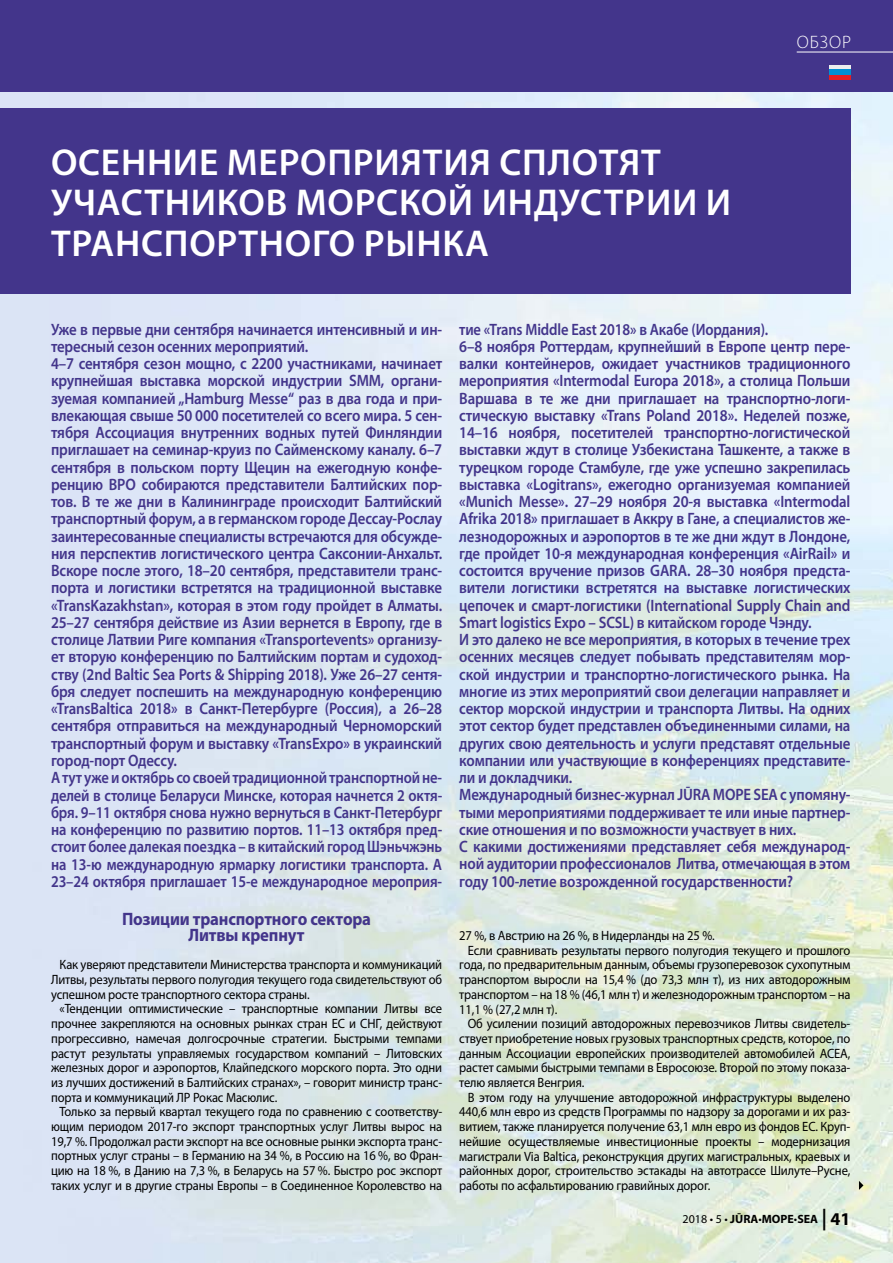
<style>
.page{position:relative;width:893px;height:1263px;background:#fff}
.page>*{position:absolute;margin:0;border:0;box-sizing:border-box;transform-origin:0 0}
.t1{font:600 37.5px/40.5px "Myriad Pro";letter-spacing:.02em;color:#fff}
.t2{font:700 18px/16.6px "Myriad Pro";letter-spacing:-.01em;color:#43358b;text-align:center;scale:.93 1}
.t3{font:300 18px "Myriad Pro";color:#fff}
.t4{font:600 16.5px/17.2px "Myriad Pro";letter-spacing:-.01em;color:#43358b;scale:.9 1}
.t5{font:600 16.5px/17.2px "Myriad Pro";letter-spacing:-.01em;color:#43358b;scale:.88 1}
.t6{font:13.5px/14.7px "Myriad Pro";letter-spacing:-.01em;color:#000;text-align:justify;scale:.93 1}
.t7{font:700 12px "Myriad Pro";color:#000}
.s1{font-weight:400}
.s2{font-size:21.6px}
.s3{font-size:18px}
</style>
<div class="page">
<img style="left:0;top:91px;width:893px;height:1172px">
<div style="left:0;top:0;width:893px;height:91px;background:#43358b"></div>
<div style="left:0;top:108px;width:850px;height:186px;background:#43358b"></div>
<svg style="left:859px;top:1181px;width:4px;height:9px"></svg>
<div style="left:829px;top:65px;width:21px;height:5px;background:#ededed"></div>
<div style="left:829px;top:70px;width:21px;height:5px;background:#0090d3"></div>
<div style="left:829px;top:75px;width:21px;height:5px;background:#e51f22"></div>
<hr style="left:797px;top:52px;width:96px;height:1px;background:#fff">
<h1 class="t1" style="left:51px;top:141px;width:682px">Осенние мероприятия сплотят участников морской индустрии и транспортного рынка</h1>
<h2 class="t3" style="left:797px;top:31px;width:41px">обзор</h2>
<p class="t4" style="left:51px;top:320px;width:436px">Уже в первые дни сентября начинается интенсивный и ин&shy;тересный сезон осенних мероприятий.<br>4–7 сентября сезон мощно, с 2200 участниками, начинает крупнейшая выставка морской индустрии SMM, органи&shy;зуемая компанией „Hamburg Messe“ раз в два года и при&shy;влекающая свыше 50 000 посетителей со всего мира. 5 сен&shy;тября Ассоциация внутренних водных путей Финляндии приглашает на семинар-круиз по Сайменскому каналу. 6–7 сентября в польском порту Щецин на ежегодную конфе&shy;ренцию BPO собираются представители Балтийских пор&shy;тов. В те же дни в Калининграде происходит Балтийский транспортный форум, а в германском городе Дессау-Рослау заинтересованные специалисты встречаются для обсужде&shy;ния перспектив логистического центра Саксонии-Анхальт.<br>Вскоре после этого, 18–20 сентября, представители транс&shy;порта и логистики встретятся на традиционной выставке «TransKazakhstan», которая в этом году пройдет в Алматы.<br>25–27 сентября действие из Азии вернется в Европу, где в столице Латвии Риге компания «Transportevents» организу&shy;ет вторую конференцию по Балтийским портам и судоход&shy;ству (2nd Baltic Sea Ports &amp; Shipping 2018). Уже 26–27 сентя&shy;бря следует поспешить на международную конференцию «TransBaltica 2018» в Санкт-Петербурге (Россия), а 26–28 сентября отправиться на международный Черноморский транспортный форум и выставку «TransExpo» в украинский город-порт Одессу.<br>А тут уже и октябрь со своей традиционной транспортной не&shy;делей в столице Беларуси Минске, которая начнется 2 октя&shy;бря. 9–11 октября снова нужно вернуться в Санкт-Петербург на конференцию по развитию портов. 11–13 октября пред&shy;стоит более далекая поездка – в китайский город Шэньчжэнь на 13-ю международную ярмарку логистики транспорта. А 23–24 октября приглашает 15-е международное мероприя-</p>
<h2 class="t2" style="left:122px;top:910px;width:269px">Позиции транспортного сектора<br>Литвы крепнут</h2>
<p class="t6" style="left:51px;top:957px;width:422px;text-indent:8px">Как уверяют представители Министерства транспорта и коммуникаций Литвы, результаты первого полугодия текущего года свидетельствуют об успешном росте транспортного сектора страны.</p>
<p class="t6" style="left:51px;top:1001px;width:422px;text-indent:8px">«Тенденции оптимистические – транспортные компании Литвы все прочнее закрепляются на основных рынках стран ЕС и СНГ, действуют прогрессивно, намечая долгосрочные стратегии. Быстрыми темпами растут результаты управляемых государством компаний – Литовских железных дорог и аэропортов, Клайпедского морского порта. Это одни из лучших достижений в Балтийских странах», – говорит министр транс&shy;порта и коммуникаций ЛР Рокас Масюлис.</p>
<p class="t6" style="left:51px;top:1104px;width:422px;text-indent:8px">Только за первый квартал текущего года по сравнению с соответству&shy;ющим периодом 2017-го экспорт транспортных услуг Литвы вырос на 19,7 %. Продолжал расти экспорт на все основные рынки экспорта транс&shy;портных услуг страны – в Германию на 34 %, в Россию на 16 %, во Фран&shy;цию на 18 %, в Данию на 7,3 %, в Беларусь на 57 %. Быстро рос экспорт таких услуг и в другие страны Европы – в Соединенное Королевство на</p>
<p class="t5" style="left:459px;top:320px;width:446px">тие «Trans Middle East 2018» в Акабе (Иордания).<br>6–8 ноября Роттердам, крупнейший в Европе центр пере&shy;валки контейнеров, ожидает участников традиционного мероприятия «Intermodal Europa 2018», а столица Польши Варшава в те же дни приглашает на транспортно-логи&shy;стическую выставку «Trans Poland 2018». Неделей позже, 14–16 ноября, посетителей транспортно-логистической выставки ждут в столице Узбекистана Ташкенте, а также в турецком городе Стамбуле, где уже успешно закрепилась выставка «Logitrans», ежегодно организуемая компанией «Munich Messe». 27–29 ноября 20-я выставка «Intermodal Afrika 2018» приглашает в Аккру в Гане, а специалистов же&shy;лезнодорожных и аэропортов в те же дни ждут в Лондоне, где пройдет 10-я международная конференция «AirRail» и состоится вручение призов GARA. 28–30 ноября предста&shy;вители логистики встретятся на выставке логистических цепочек и смарт-логистики (International Supply Chain and Smart logistics Expo – SCSL) в китайском городе Чэнду.<br>И это далеко не все мероприятия, в которых в течение трех осенних месяцев следует побывать представителям мор&shy;ской индустрии и транспортно-логистического рынка. На многие из этих мероприятий свои делегации направляет и сектор морской индустрии и транспорта Литвы. На одних этот сектор будет представлен объединенными силами, на других свою деятельность и услуги представят отдельные компании или участвующие в конференциях представите&shy;ли и докладчики.<br>Международный бизнес-журнал JŪRA MOPE SEA с упомяну&shy;тыми мероприятиями поддерживает те или иные партнер&shy;ские отношения и по возможности участвует в них.<br>С какими достижениями представляет себя международ&shy;ной аудитории профессионалов Литва, отмечающая в этом году 100-летие возрожденной государственности?</p>
<p class="t6" style="left:459px;top:928px;width:276px">27 %, в Австрию на 26 %, в Нидерланды на 25 %.</p>
<p class="t6" style="left:468px;top:942px;width:413px">Если сравнивать результаты первого полугодия текущего и прошлого</p>
<p class="t6" style="left:459px;top:957px;width:422px">года, по предварительным данным, объемы грузоперевозок сухопутным</p>
<p class="t6" style="left:459px;top:972px;width:422px">транспортом выросли на 15,4 % (до 73,3 млн т), из них автодорожным</p>
<p class="t6" style="left:459px;top:987px;width:422px">транспортом – на 18 % (46,1 млн т) и железнодорожным транспортом – на</p>
<p class="t6" style="left:459px;top:1001px;width:107px">11,1 % (27,2 млн т).</p>
<p class="t6" style="left:468px;top:1016px;width:413px">Об усилении позиций автодорожных перевозчиков Литвы свидетель-</p>
<p class="t6" style="left:459px;top:1031px;width:422px">ствует приобретение новых грузовых транспортных средств, которое, по</p>
<p class="t6" style="left:459px;top:1045px;width:422px">данным Ассоциации европейских производителей автомобилей ACEA,</p>
<p class="t6" style="left:459px;top:1060px;width:422px">растет самыми быстрыми темпами в Евросоюзе. Второй по этому показа-</p>
<p class="t6" style="left:459px;top:1075px;width:136px">телю является Венгрия.</p>
<p class="t6" style="left:468px;top:1089px;width:413px">В этом году на улучшение автодорожной инфраструктуры выделено</p>
<p class="t6" style="left:459px;top:1104px;width:422px">440,6 млн евро из средств Программы по надзору за дорогами и их раз-</p>
<p class="t6" style="left:459px;top:1119px;width:422px">витием, также планируется получение 63,1 млн евро из фондов ЕС. Круп-</p>
<p class="t6" style="left:459px;top:1134px;width:422px">нейшие осуществляемые инвестиционные проекты – модернизация</p>
<p class="t6" style="left:459px;top:1148px;width:422px">магистрали Via Baltica, реконструкция других магистральных, краевых и</p>
<p class="t6" style="left:459px;top:1163px;width:422px">районных дорог, строительство эстакады на автотрассе Шилуте–Русне,</p>
<p class="t6" style="left:459px;top:1178px;width:272px">работы по асфальтированию гравийных дорог.</p>
<p class="t7" style="left:683px;top:1211px;width:169px"><span class="s1">2018 • 5 •</span> JŪRA<span class="s1">•</span>МОРЕ<span class="s1">•</span>SEA <span class="s2">|</span> <span class="s3">41</span></p>
</div>
